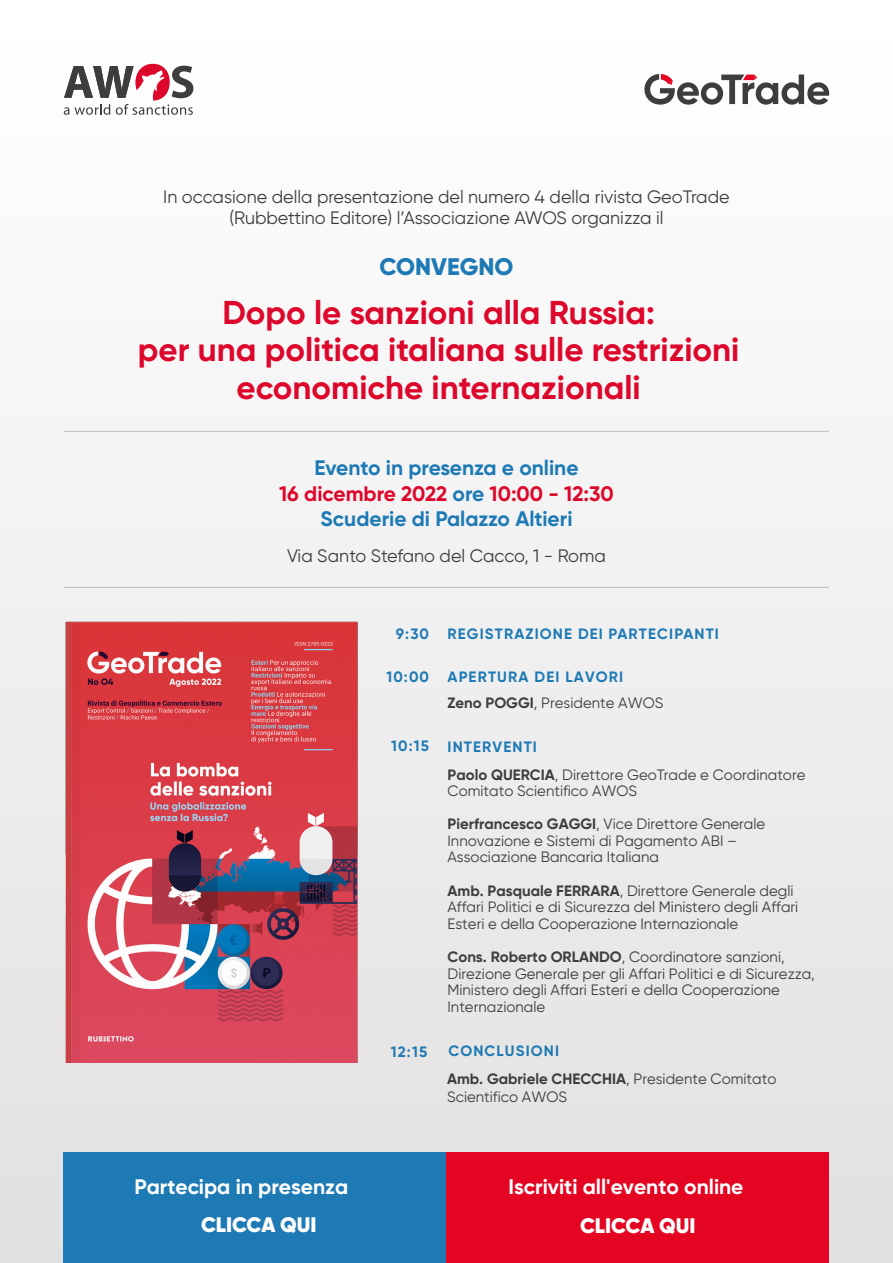
<style>
.page{position:relative;width:893px;height:1263px;background:#fff}
.page>*{position:absolute;margin:0;border:0;box-sizing:border-box;transform-origin:0 0}
.t1{font:700 33px "Gilroy";color:#dd062b}
.t2{font:800 24px "Gilroy";color:#1e7ab4}
.t3{font:700 21px "Gilroy";color:#1e7ab4}
.t4{font:700 21px "Gilroy";color:#fff}
.t5{font:700 21px "Gilroy";color:#dd062b}
.t6{font:900 21px "Gilroy";letter-spacing:-.005em;color:#fff}
.t7{font:18px "Gilroy";color:#3d3d3c}
.t8{font:15px/16.6px "Gilroy";color:#3d3d3c}
.t9{font:700 15px/26.1px "Gilroy";letter-spacing:.075em;color:#1e7ab4}
.t10{font:700 15px/27.9px "Gilroy";color:#3d3d3c}
.s1{color:#1e7ab4}
.s2{color:#3d3d3c}
.s3{font-weight:400;color:#3d3d3c}
.s4{font-weight:700;color:#1e7ab4}
.s5{font-weight:700}
.s6{font-weight:400}
</style>
<div class="page">
<div style="left:0;top:8px;width:893px;height:1255px;background:linear-gradient(to bottom,#fff,#e2e0e0)"></div>
<svg style="left:64px;top:64px;width:129px;height:51px"></svg>
<hr style="left:64px;top:431px;width:765px;height:1px;background:#3d3d3c">
<hr style="left:64px;top:587px;width:765px;height:1px;background:#3d3d3c">
<div style="left:64px;top:1152px;width:765px;height:111px;background:#1e7ab4"></div>
<div style="left:446px;top:1152px;width:383px;height:111px;background:#e40522"></div>
<img style="left:64px;top:610px;width:305px;height:452px">
<svg style="left:644px;top:74px;width:185px;height:31px"></svg>
<p class="t7" style="left:163px;top:185px;width:568px">In occasione della presentazione del numero 4 della rivista GeoTrade</p>
<p class="t7" style="left:229px;top:207px;width:436px">(Rubbettino Editore) l’Associazione AWOS organizza il</p>
<p class="t2" style="left:379px;top:251px;width:135px">CONVEGNO</p>
<p class="t1" style="left:222px;top:292px;width:434px">Dopo le sanzioni alla Russia:</p>
<p class="t1" style="left:138px;top:329px;width:603px">per una politica italiana sulle restrizioni</p>
<p class="t1" style="left:237px;top:367px;width:406px">economiche internazionali</p>
<p class="t3" style="left:314px;top:455px;width:266px">Evento in presenza e online</p>
<p class="t5" style="left:279px;top:480px;width:336px">16 dicembre 2022 <span class="s1">ore</span> 10:00 - 12:30</p>
<p class="t3" style="left:320px;top:505px;width:254px">Scuderie di Palazzo Altieri</p>
<p class="t7" style="left:287px;top:544px;width:320px">Via Santo Stefano del Cacco, 1 - Roma</p>
<h3 class="t4" style="left:134px;top:1173px;width:215px">Partecipa in presenza</h3>
<h3 class="t6" style="left:201px;top:1211px;width:117px">CLICCA QUI</h3>
<p class="t9" style="left:396px;top:621px;width:35px">9:30</p>
<p class="t9" style="left:386px;top:664px;width:44px">10:00</p>
<p class="t9" style="left:391px;top:733px;width:39px">10:15</p>
<p class="t9" style="left:391px;top:1038px;width:38px">12:15</p>
<p class="t9" style="left:447px;top:620px;width:273px">REGISTRAZIONE DEI PARTECIPANTI</p>
<p class="t9" style="left:447px;top:664px;width:217px">APERTURA DEI LAVORI<br><span class="s2">Zeno POGGI</span><span class="s3">, Presidente AWOS</span></p>
<p class="t8" style="left:447px;top:732px;width:359px;line-height:27.8px"><span class="s4">INTERVENTI<br></span><span class="s5">Paolo QUERCIA</span>, Direttore GeoTrade e Coordinatore</p>
<p class="t8" style="left:447px;top:782px;width:191px">Comitato Scientifico AWOS</p>
<p class="t8" style="left:447px;top:816px;width:319px"><span class="s5">Pierfrancesco GAGGI</span>, Vice Direttore Generale<br>Innovazione e Sistemi di Pagamento ABI –<br>Associazione Bancaria Italiana</p>
<p class="t8" style="left:447px;top:882px;width:352px"><span class="s5">Amb. Pasquale FERRARA</span>, Direttore Generale degli<br>Affari Politici e di Sicurezza del Ministero degli Affari<br>Esteri e della Cooperazione Internazionale</p>
<p class="t8" style="left:447px;top:948px;width:369px"><span class="s5">Cons. Roberto ORLANDO</span>, Coordinatore sanzioni, Direzione Generale per gli Affari Politici e di Sicurezza, Ministero degli Affari Esteri e della Cooperazione Internazionale</p>
<p class="t10" style="left:447px;top:1036px;width:331px"><span class="s1">CONCLUSIONI<br></span>Amb. Gabriele CHECCHIA<span class="s6">, Presidente Comitato</span></p>
<p class="t8" style="left:447px;top:1088px;width:122px">Scientifico AWOS</p>
<p class="t4" style="left:509px;top:1173px;width:236px">Iscriviti all'evento online</p>
<p class="t6" style="left:580px;top:1212px;width:117px">CLICCA QUI</p>
</div>
